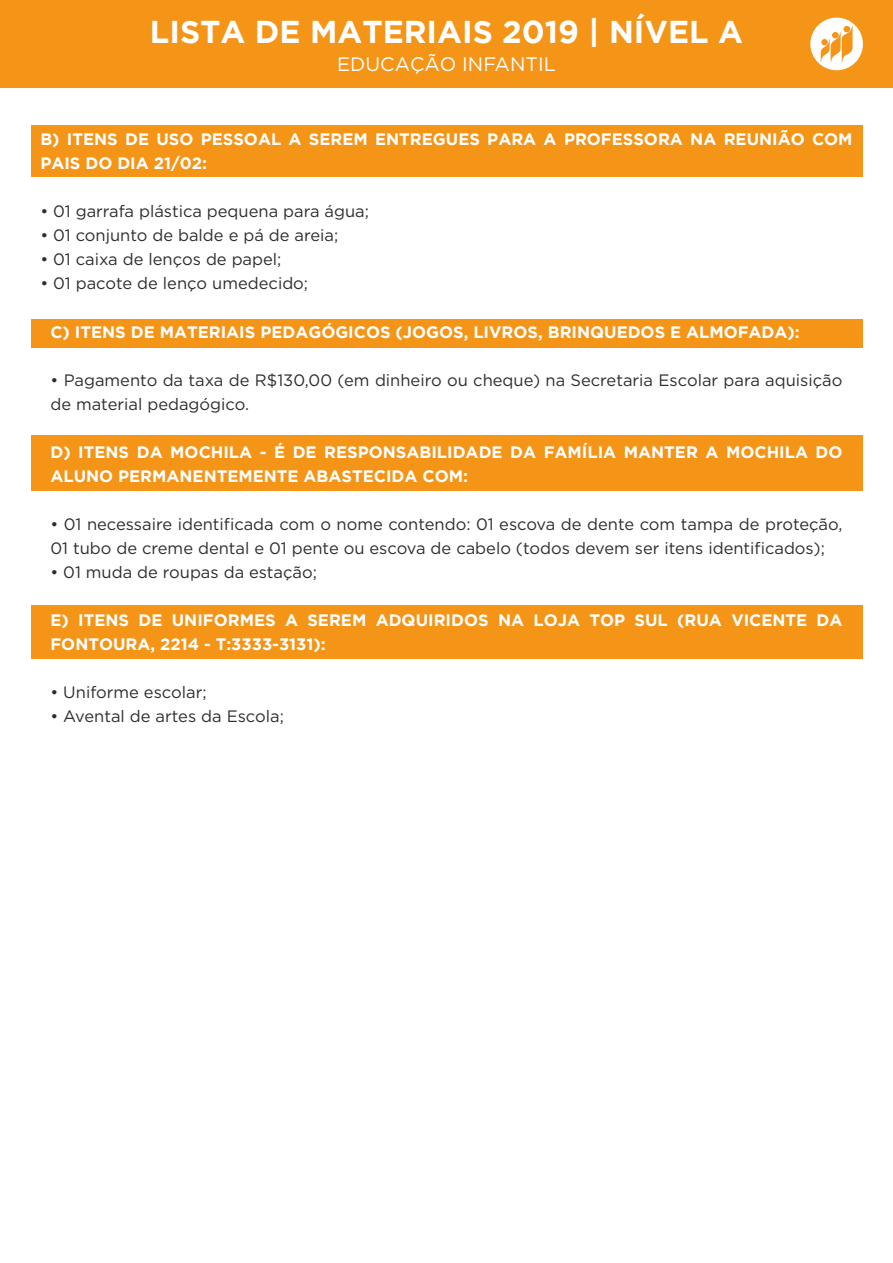
<style>
.page{position:relative;width:893px;height:1263px;background:#fff}
.page>*{position:absolute;margin:0;border:0;box-sizing:border-box;transform-origin:0 0}
.t1{font:700 31.5px "Gotham";color:#fff}
.t2{font:19.5px "Gotham";color:#fff}
.t3{font:16.5px/24px "Gotham";color:#2d2d2c}
.t4{font:700 16.5px/24px "Gotham";color:#fff}
</style>
<div class="page">
<div style="left:0;top:0;width:893px;height:87px;background:#f49517"></div>
<svg style="left:810px;top:18px;width:53px;height:52px"></svg>
<div style="left:31px;top:319px;width:831px;height:28px;background:#f49517"></div>
<div style="left:31px;top:126px;width:831px;height:51px;background:#f49517"></div>
<div style="left:31px;top:605px;width:831px;height:54px;background:#f49517"></div>
<div style="left:31px;top:435px;width:831px;height:55px;background:#f49517"></div>
<h1 class="t1" style="left:150px;top:13px;width:595px">LISTA DE MATERIAIS 2019 | NÍVEL A</h1>
<p class="t2" style="left:337px;top:54px;width:220px">EDUCAÇÃO INFANTIL</p>
<p class="t4" style="left:40px;top:127px;width:814px">B) ITENS DE USO PESSOAL A SEREM ENTREGUES PARA A PROFESSORA NA REUNIÃO COM<br>PAIS DO DIA 21/02:</p>
<p class="t3" style="left:40px;top:199px;width:330px">• 01 garrafa plástica pequena para água;</p>
<p class="t3" style="left:40px;top:223px;width:299px">• 01 conjunto de balde e pá de areia;</p>
<p class="t3" style="left:40px;top:247px;width:243px">• 01 caixa de lenços de papel;</p>
<p class="t3" style="left:40px;top:271px;width:269px">• 01 pacote de lenço umedecido;</p>
<p class="t4" style="left:50px;top:320px;width:751px">C) ITENS DE MATERIAIS PEDAGÓGICOS (JOGOS, LIVROS, BRINQUEDOS E ALMOFADA):</p>
<p class="t3" style="left:50px;top:368px;width:793px">• Pagamento da taxa de R$130,00 (em dinheiro ou cheque) na Secretaria Escolar para aquisição de material pedagógico.</p>
<p class="t4" style="left:50px;top:440px;width:794px">D) ITENS DA MOCHILA - É DE RESPONSABILIDADE DA FAMÍLIA MANTER A MOCHILA DO<br>ALUNO PERMANENTEMENTE ABASTECIDA COM:</p>
<p class="t3" style="left:50px;top:512px;width:794px">• 01 necessaire identificada com o nome contendo: 01 escova de dente com tampa de proteção,<br>01 tubo de creme dental e 01 pente ou escova de cabelo (todos devem ser itens identificados);</p>
<p class="t3" style="left:50px;top:560px;width:268px">• 01 muda de roupas da estação;</p>
<p class="t4" style="left:50px;top:608px;width:794px">E) ITENS DE UNIFORMES A SEREM ADQUIRIDOS NA LOJA TOP SUL (RUA VICENTE DA<br>FONTOURA, 2214 - T:3333-3131):</p>
<p class="t3" style="left:50px;top:680px;width:158px">• Uniforme escolar;</p>
<p class="t3" style="left:50px;top:704px;width:235px">• Avental de artes da Escola;</p>
</div>
